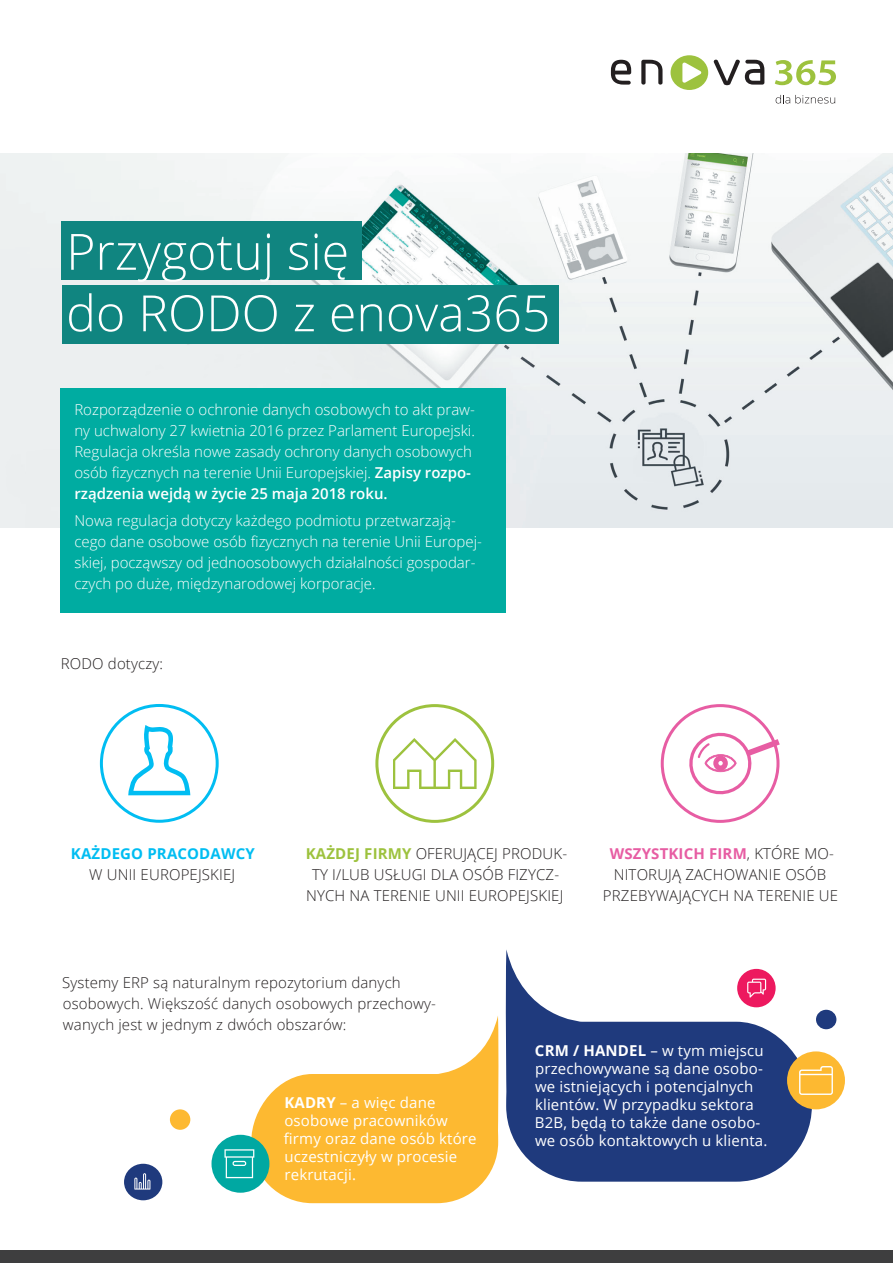
<style>
.page{position:relative;width:893px;height:1263px;background:#fff}
.page>*{position:absolute;margin:0;border:0;box-sizing:border-box;transform-origin:0 0}
.t1{font:300 50.1px "Open Sans";color:#fff}
.t2{font:300 15px/21px "Open Sans";color:#fff}
.t3{font:300 15px/21px "Open Sans";letter-spacing:.01em;color:#231f20;text-align:center}
.t4{font:15px/18px "Open Sans";letter-spacing:.01em;color:#fff}
.t5{font:700 15px "Open Sans";letter-spacing:.01em;color:#01bdf2}
.s1{font-weight:600}
.s2{font-weight:700;color:#9dc23e}
.s3{font-weight:700;color:#e75da3}
.s4{font-weight:700}
</style>
<div class="page">
<svg style="left:251px;top:1016px;width:248px;height:187px;fill:#fdb931"></svg>
<svg style="left:505px;top:949px;width:307px;height:233px;fill:#1f3a7d"></svg>
<img style="left:0;top:153px;width:893px;height:374px">
<div style="left:61px;top:222px;width:300px;height:58px;background:#108580"></div>
<div style="left:61px;top:388px;width:445px;height:225px;background:#00aca1"></div>
<div style="left:62px;top:286px;width:496px;height:58px;background:#108580"></div>
<svg style="left:611px;top:55px;width:153px;height:35px"></svg>
<svg style="left:775px;top:60px;width:61px;height:25px"></svg>
<svg style="left:776px;top:95px;width:59px;height:8px"></svg>
<div style="left:0;top:1250px;width:893px;height:13px;background:#3e3e3f"></div>
<svg style="left:128px;top:725px;width:63px;height:71px"></svg>
<div style="left:100px;top:704px;width:119px;height:119px;border:3px solid #01bdf2;border-radius:50%"></div>
<div style="left:375px;top:704px;width:119px;height:119px;border:3px solid #9dc23e;border-radius:50%"></div>
<div style="left:661px;top:704px;width:118px;height:119px;border:3px solid #e75da3;border-radius:50%"></div>
<svg style="left:393px;top:738px;width:84px;height:51px"></svg>
<svg style="left:689px;top:728px;width:91px;height:70px"></svg>
<div style="left:787px;top:1051px;width:58px;height:58px;background:#fdb931;border-radius:50%"></div>
<div style="left:737px;top:969px;width:39px;height:38px;background:#ed195f;border-radius:50%"></div>
<div style="left:211px;top:1135px;width:58px;height:58px;background:#00a8a2;border-radius:50%"></div>
<div style="left:124px;top:1164px;width:38px;height:36px;background:#1f3a7d;border-radius:50%"></div>
<div style="left:816px;top:1010px;width:20px;height:19px;background:#1f3a7d;border-radius:50%"></div>
<div style="left:170px;top:1109px;width:20px;height:21px;background:#fdb931;border-radius:50%"></div>
<svg style="left:799px;top:1066px;width:34px;height:29px"></svg>
<svg style="left:224px;top:1149px;width:30px;height:29px"></svg>
<svg style="left:747px;top:979px;width:19px;height:18px"></svg>
<svg style="left:134px;top:1173px;width:16px;height:16px"></svg>
<p class="t1" style="left:66px;top:217px;width:284px">Przygotuj się</p>
<p class="t1" style="left:66px;top:279px;width:486px">do RODO z enova365</p>
<p class="t2" style="left:74px;top:399px;width:402px">Rozporządzenie o ochronie danych osobowych to akt praw&shy;ny uchwalony 27 kwietnia 2016 przez Parlament Europejski.<br>Regulacja określa nowe zasady ochrony danych osobowych osób fizycznych na terenie Unii Europejskiej. <span class="s1">Zapisy rozpo&shy;rządzenia wejdą w życie 25 maja 2018 roku.</span></p>
<p class="t2" style="left:74px;top:510px;width:409px">Nowa regulacja dotyczy każdego podmiotu przetwarzają&shy;cego dane osobowe osób fizycznych na terenie Unii Europej&shy;skiej, począwszy od jednoosobowych działalności gospodar&shy;czych po duże, międzynarodowej korporacje.</p>
<p class="t3" style="left:61px;top:652px;width:104px">RODO dotyczy:</p>
<p class="t5" style="left:71px;top:843px;width:185px">KAŻDEGO PRACODAWCY</p>
<p class="t3" style="left:89px;top:863px;width:147px">W UNII EUROPEJSKIEJ</p>
<p class="t3" style="left:306px;top:842px;width:263px"><span class="s2">KAŻDEJ FIRMY</span> OFERUJĄCEJ PRODUK-<br>TY I/LUB USŁUGI DLA OSÓB FIZYCZ-<br>NYCH NA TERENIE UNII EUROPEJSKIEJ</p>
<p class="t3" style="left:603px;top:842px;width:237px"><span class="s3">WSZYSTKICH FIRM</span>, KTÓRE MO-<br>NITORUJĄ ZACHOWANIE OSÓB<br>PRZEBYWAJĄCYCH NA TERENIE UE</p>
<p class="t3" style="left:62px;top:972px;width:375px;text-align:left">Systemy ERP są naturalnym repozytorium danych osobowych. Większość danych osobowych przechowy&shy;wanych jest w jednym z dwóch obszarów:</p>
<p class="t4" style="left:284px;top:1093px;width:194px"><span class="s4">KADRY</span> – a więc dane osobowe pracowników firmy oraz dane osób które uczestniczyły w procesie rekrutacji.</p>
<p class="t4" style="left:535px;top:1042px;width:234px"><span class="s4">CRM / HANDEL</span> – w tym miejscu przechowywane są dane osobo&shy;we istniejących i potencjalnych klientów. W przypadku sektora<br>B2B, będą to także dane osobo&shy;we osób kontaktowych u klienta.</p>
</div>
